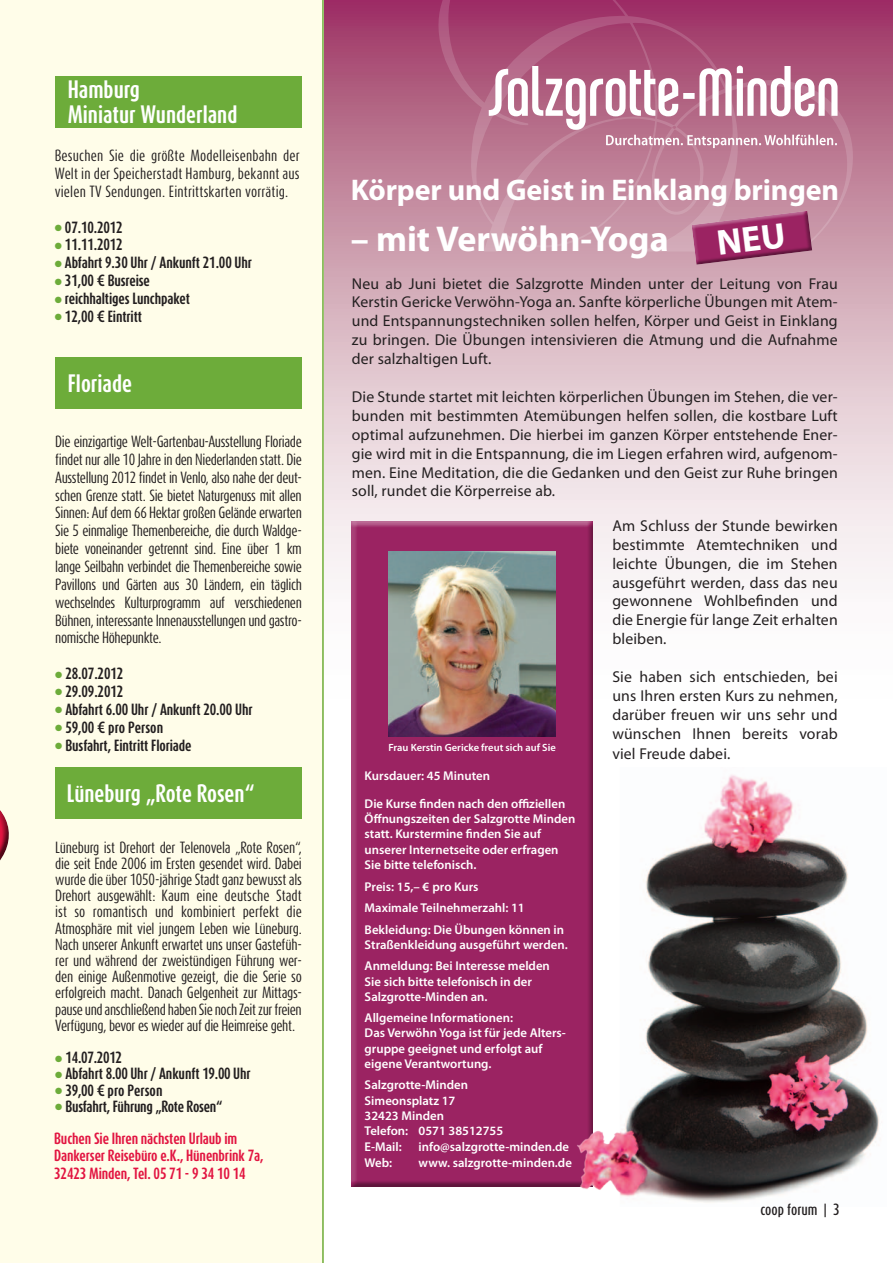
<style>
.page{position:relative;width:893px;height:1263px;background:#fff}
.page>*{position:absolute;margin:0;border:0;box-sizing:border-box;transform-origin:0 0}
.t1{font:700 36px "Myriad Pro";color:#fff}
.t2{font:700 30px "Myriad Pro";letter-spacing:-.005em;color:#fff}
.t3{font:700 21px/25.2px "Dax Compact";color:#fff}
.t4{font:15.75px/18.9px "Myriad Pro";letter-spacing:.01em;color:#231f20;text-align:justify}
.t5{font:13.5px/17.9px "Dax Compact";letter-spacing:-.03em;color:#231f20;text-align:justify}
.t6{font:700 13.5px "Dax Compact";letter-spacing:-.01em;color:#231f20}
.t7{font:700 13.5px/17.9px "Dax Compact";letter-spacing:-.01em;color:#e21541}
.t8{font:500 13.5px "Dax Compact";color:#231f20}
.t9{font:600 12.75px/15.3px "Myriad Pro";color:#fff}
.t10{font:600 10.5px "Myriad Pro";color:#fff}
.s1{color:#6dac3a}
</style>
<div class="page">
<svg style="left:324px;top:0;width:569px;height:579px;background:#debfc9"></svg>
<div style="left:0;top:0;width:323px;height:1263px;background:#fffde9"></div>
<div style="left:55px;top:357px;width:247px;height:51px;background:#6dac3a"></div>
<svg style="left:0;top:810px;width:9px;height:51px"></svg>
<div style="left:55px;top:77px;width:247px;height:51px;background:#6dac3a"></div>
<div style="left:55px;top:767px;width:247px;height:52px;background:#6dac3a"></div>
<div style="left:347px;top:520px;width:248px;height:667px;background:#231f20;opacity:.45"></div>
<img style="left:389px;top:551px;width:167px;height:186px">
<hr style="left:322px;top:0;width:2px;height:1263px;background:#6dac3a">
<svg style="left:437px;top:0;width:450px;height:254px;background:#b66c8b"></svg>
<svg style="left:489px;top:66px;width:348px;height:82px"></svg>
<img style="left:561px;top:767px;width:318px;height:436px">
<svg style="left:690px;top:210px;width:124px;height:57px;background:#aa4f7c"></svg>
<h3 class="t3" style="left:68px;top:77px;width:171px">Hamburg<br>Miniatur Wunderland</h3>
<p class="t5" style="left:55px;top:146px;width:247px">Besuchen Sie die größte Modelleisenbahn der Welt in der Speicherstadt Hamburg, bekannt aus vielen TV Sendungen. Eintrittskarten vorrätig.</p>
<p class="t6" style="left:55px;top:218px;width:70px"><span class="s1">●</span> 07.10.2012</p>
<p class="t6" style="left:55px;top:236px;width:70px"><span class="s1">●</span> 11.11.2012</p>
<p class="t6" style="left:55px;top:254px;width:199px"><span class="s1">●</span> Abfahrt 9.30 Uhr / Ankunft 21.00 Uhr</p>
<p class="t6" style="left:55px;top:272px;width:97px"><span class="s1">●</span> 31,00 € Busreise</p>
<p class="t6" style="left:55px;top:290px;width:137px"><span class="s1">●</span> reichhaltiges Lunchpaket</p>
<p class="t6" style="left:55px;top:308px;width:89px"><span class="s1">●</span> 12,00 € Eintritt</p>
<h3 class="t3" style="left:68px;top:370px;width:66px">Floriade</h3>
<p class="t5" style="left:55px;top:432px;width:248px">Die einzigartige Welt-Gartenbau-Ausstellung Floriade findet nur alle 10 Jahre in den Niederlanden statt. Die Ausstellung 2012 findet in Venlo, also nahe der deut&shy;schen Grenze statt. Sie bietet Naturgenuss mit allen Sinnen: Auf dem 66 Hektar großen Gelände erwarten Sie 5 einmalige Themenbereiche, die durch Waldge&shy;biete voneinander getrennt sind. Eine über 1 km lange Seilbahn verbindet die Themenbereiche sowie Pavillons und Gärten aus 30 Ländern, ein täglich wechselndes Kulturprogramm auf verschiedenen Bühnen, interessante Innenausstellungen und gastro&shy;nomische Höhepunkte.</p>
<p class="t6" style="left:55px;top:665px;width:70px"><span class="s1">●</span> 28.07.2012</p>
<p class="t6" style="left:55px;top:683px;width:70px"><span class="s1">●</span> 29.09.2012</p>
<p class="t6" style="left:55px;top:700px;width:199px"><span class="s1">●</span> Abfahrt 6.00 Uhr / Ankunft 20.00 Uhr</p>
<p class="t6" style="left:55px;top:718px;width:109px"><span class="s1">●</span> 59,00 € pro Person</p>
<p class="t6" style="left:55px;top:736px;width:138px"><span class="s1">●</span> Busfahrt, Eintritt Floriade</p>
<h3 class="t3" style="left:67px;top:780px;width:189px">Lüneburg „Rote Rosen“</h3>
<p class="t5" style="left:55px;top:838px;width:248px;line-height:16.2px">Lüneburg ist Drehort der Telenovela „Rote Rosen“, die seit Ende 2006 im Ersten gesendet wird. Dabei wurde die über 1050-jährige Stadt ganz bewusst als Drehort ausgewählt: Kaum eine deutsche Stadt ist so romantisch und kombiniert perfekt die Atmosphäre mit viel jungem Leben wie Lüneburg.<br>Nach unserer Ankunft erwartet uns unser Gastefüh&shy;rer und während der zweistündigen Führung wer&shy;den einige Außenmotive gezeigt, die die Serie so erfolgreich macht. Danach Gelgenheit zur Mittags&shy;pause und anschließend haben Sie noch Zeit zur freien Verfügung, bevor es wieder auf die Heimreise geht.</p>
<p class="t6" style="left:55px;top:1049px;width:68px"><span class="s1">●</span> 14.07.2012</p>
<p class="t6" style="left:55px;top:1065px;width:197px"><span class="s1">●</span> Abfahrt 8.00 Uhr / Ankunft 19.00 Uhr</p>
<p class="t6" style="left:55px;top:1081px;width:109px"><span class="s1">●</span> 39,00 € pro Person</p>
<p class="t6" style="left:55px;top:1097px;width:169px"><span class="s1">●</span> Busfahrt, Führung „Rote Rosen“</p>
<p class="t7" style="left:54px;top:1129px;width:211px">Buchen Sie Ihren nächsten Urlaub im<br>Dankerser Reisebüro e.K., Hünenbrink 7a,<br>32423 Minden, Tel. 05 71 - 9 34 10 14</p>
<h2 class="t2" style="left:351px;top:171px;width:490px">Körper und Geist in Einklang bringen</h2>
<h1 class="t1" style="left:351px;top:216px;width:319px">– mit Verwöhn-Yoga</h1>
<p class="t4" style="left:352px;top:273px;width:487px">Neu ab Juni bietet die Salzgrotte Minden unter der Leitung von Frau Kerstin Gericke Verwöhn-Yoga an. Sanfte körperliche Übungen mit Atem&shy;und Entspannungstechniken sollen helfen, Körper und Geist in Einklang zu bringen. Die Übungen intensivieren die Atmung und die Aufnahme der salzhaltigen Luft.</p>
<p class="t4" style="left:352px;top:387px;width:487px">Die Stunde startet mit leichten körperlichen Übungen im Stehen, die ver&shy;bunden mit bestimmten Atemübungen helfen sollen, die kostbare Luft optimal aufzunehmen. Die hierbei im ganzen Körper entstehende Ener&shy;gie wird mit in die Entspannung, die im Liegen erfahren wird, aufgenom&shy;men. Eine Meditation, die die Gedanken und den Geist zur Ruhe bringen soll, rundet die Körperreise ab.</p>
<p class="t10" style="left:388px;top:740px;width:169px">Frau Kerstin Gericke freut sich auf Sie</p>
<p class="t9" style="left:365px;top:762px;width:202px;line-height:27.3px">Kursdauer: 45 Minuten<br>Die Kurse finden nach den offiziellen</p>
<p class="t9" style="left:365px;top:811px;width:212px">Öffnungszeiten der Salzgrotte Minden statt. Kurstermine finden Sie auf unserer Internetseite oder erfragen Sie bitte telefonisch.</p>
<p class="t9" style="left:365px;top:876px;width:201px;line-height:21.3px">Preis: 15,– € pro Kurs<br>Maximale Teilnehmerzahl: 11<br>Bekleidung: Die Übungen können in</p>
<p class="t9" style="left:365px;top:934px;width:205px;line-height:21.3px">Straßenkleidung ausgeführt werden.<br>Anmeldung: Bei Interesse melden</p>
<p class="t9" style="left:365px;top:973px;width:169px">Sie sich bitte telefonisch in der<br>Salzgrotte-Minden an.</p>
<p class="t9" style="left:365px;top:1010px;width:203px">Allgemeine Informationen:<br>Das Verwöhn Yoga ist für jede Alters&shy;gruppe geeignet und erfolgt auf eigene Verantwortung.</p>
<p class="t9" style="left:365px;top:1077px;width:140px">Salzgrotte-Minden<br>Simeonsplatz 17<br>32423 Minden<br>Telefon: 0571 38512755<br>E-Mail:</p>
<p class="t9" style="left:419px;top:1138px;width:152px">info@salzgrotte-minden.de</p>
<p class="t9" style="left:365px;top:1154px;width:29px">Web:</p>
<p class="t9" style="left:419px;top:1154px;width:155px">www. salzgrotte-minden.de</p>
<p class="t4" style="left:612px;top:516px;width:227px">Am Schluss der Stunde bewirken bestimmte Atemtechniken und leichte Übungen, die im Stehen ausgeführt werden, dass das neu gewonnene Wohlbefinden und die Energie für lange Zeit erhalten bleiben.</p>
<p class="t4" style="left:612px;top:667px;width:227px">Sie haben sich entschieden, bei uns Ihren ersten Kurs zu nehmen, darüber freuen wir uns sehr und wünschen Ihnen bereits vorab viel Freude dabei.</p>
<p class="t8" style="left:760px;top:1200px;width:81px">coop forum | 3</p>
</div>
